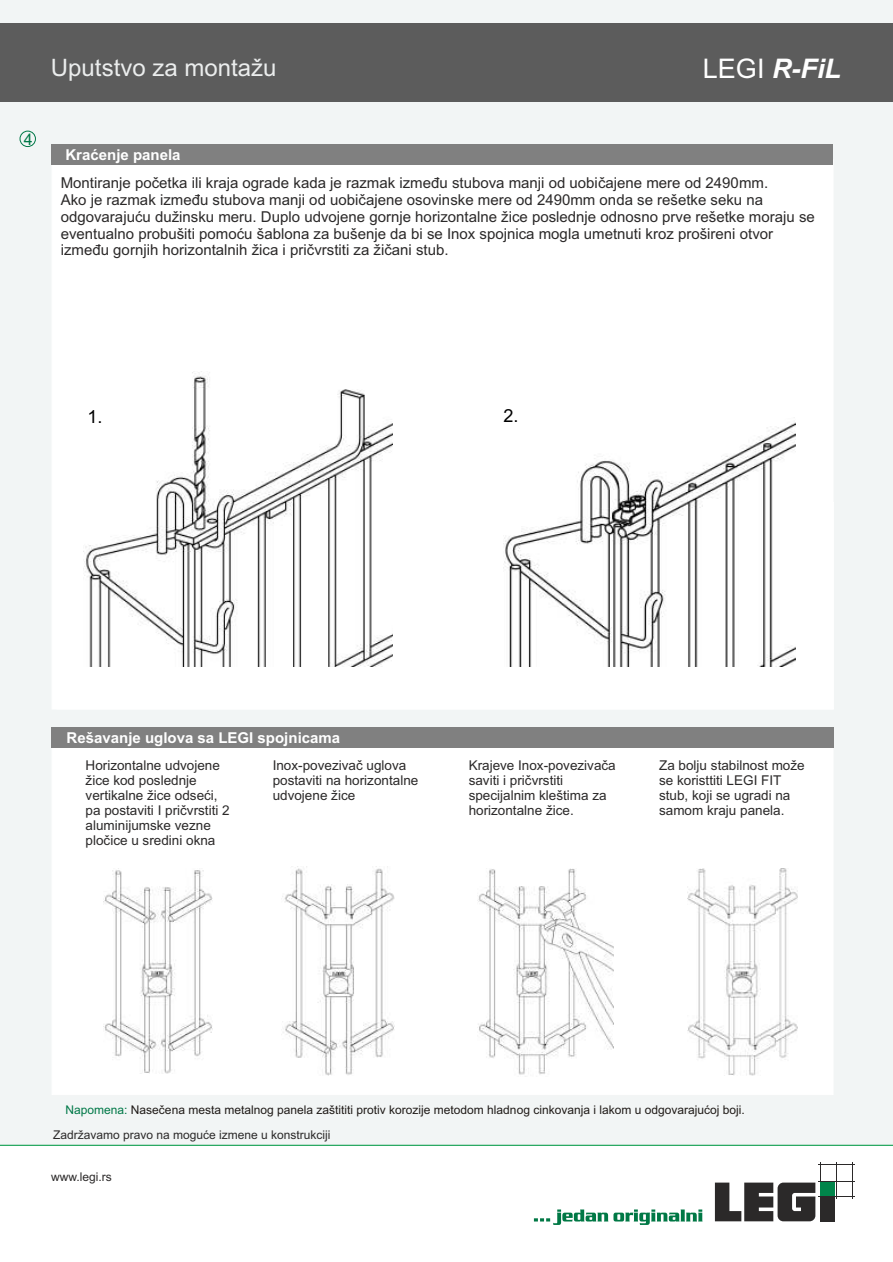
<style>
.page{position:relative;width:893px;height:1262px;background:#fff}
.page>*{position:absolute;margin:0;border:0;box-sizing:border-box;transform-origin:0 0}
.t1{font:italic 700 27px "Arial";color:#fff}
.t2{font:24px "Arial";color:#ebeded}
.t3{font:18px "Arial";color:#000}
.t4{font:16.05px "Arial";color:#007847}
.t5{font:15px/16.8px "Arial";color:#2b2929}
.t6{font:700 15px "Arial";color:#fff}
.t7{font:13.5px/15.1px "Arial";color:#2b2929}
.t8{font:12px "Arial";color:#1f1a17}
.t9{font:12px "Arial";color:#2b2929}
.s1{font-weight:400;font-style:normal}
.s2{color:#007847}
</style>
<div class="page">
<div style="left:0;top:0;width:893px;height:1144px;background:#f2f5f5"></div>
<hr style="left:0;top:1144px;width:893px;height:1px;background:#009945">
<div style="left:819px;top:1196px;width:15px;height:25px;background:#2b2929"></div>
<hr style="left:818px;top:1196px;width:36px;height:1px;background:#2b2929">
<svg style="left:715px;top:1162px;width:106px;height:59px"></svg>
<div style="left:819px;top:1182px;width:15px;height:13px;background:#00854a"></div>
<hr style="left:818px;top:1180px;width:36px;height:1px;background:#2b2929">
<hr style="left:851px;top:1162px;width:1px;height:36px;background:#2b2929">
<hr style="left:835px;top:1162px;width:1px;height:36px;background:#2b2929">
<hr style="left:818px;top:1164px;width:36px;height:1px;background:#2b2929">
<svg style="left:534px;top:1209px;width:168px;height:15px"></svg>
<div style="left:0;top:24px;width:893px;height:78px;background:#5c5c5c"></div>
<div style="left:52px;top:165px;width:781px;height:544px;background:#fff"></div>
<div style="left:52px;top:144px;width:781px;height:21px;background:#808080"></div>
<div style="left:52px;top:748px;width:781px;height:346px;background:#fff"></div>
<div style="left:51px;top:727px;width:782px;height:21px;background:#808080"></div>
<div style="left:57px;top:502px;width:776px;height:207px;background:#fff"></div>
<img style="left:103px;top:868px;width:111px;height:205px">
<img style="left:281px;top:866px;width:113px;height:209px">
<img style="left:477px;top:869px;width:136px;height:209px">
<img style="left:687px;top:869px;width:111px;height:206px">
<img style="left:84px;top:372px;width:308px;height:294px">
<img style="left:503px;top:409px;width:292px;height:258px">
<div style="left:20px;top:131px;width:16px;height:16px;border:1px solid #007847;border-radius:50%"></div>
<p class="t4" style="left:24px;top:133px;width:10px">4</p>
<h2 class="t2" style="left:51px;top:59px;width:227px">Uputstvo za montažu</h2>
<p class="t6" style="left:65px;top:149px;width:117px">Kraćenje panela</p>
<h1 class="t1" style="left:703px;top:59px;width:140px"><span class="s1">LEGI</span> R-FiL</h1>
<p class="t5" style="left:61px;top:176px;width:755px">Montiranje početka ili kraja ograde kada je razmak između stubova manji od uobičajene mere od 2490mm.<br>Ako je razmak između stubova manji od uobičajene osovinske mere od 2490mm onda se rešetke seku na odgovarajuću dužinsku meru. Duplo udvojene gornje horizontalne žice poslednje odnosno prve rešetke moraju se eventualno probušiti pomoću šablona za bušenje da bi se Inox spojnica mogla umetnuti kroz prošireni otvor između gornjih horizontalnih žica i pričvrstiti za žičani stub.</p>
<p class="t3" style="left:88px;top:410px;width:17px">1.</p>
<p class="t3" style="left:503px;top:409px;width:17px">2.</p>
<p class="t6" style="left:67px;top:732px;width:275px">Rešavanje uglova sa LEGI spojnicama</p>
<p class="t7" style="left:86px;top:759px;width:146px">Horizontalne udvojene žice kod poslednje vertikalne žice odseći, pa postaviti I pričvrstiti 2 aluminijumske vezne pločice u sredini okna</p>
<p class="t7" style="left:659px;top:759px;width:147px">Za bolju stabilnost može se koristtiti LEGI FIT stub, koji se ugradi na samom kraju panela.</p>
<p class="t7" style="left:273px;top:759px;width:147px">Inox-povezivač uglova postaviti na horizontalne udvojene žice</p>
<p class="t7" style="left:468px;top:759px;width:149px">Krajeve Inox-povezivača saviti i pričvrstiti specijalnim kleštima za horizontalne žice.</p>
<p class="t8" style="left:66px;top:1105px;width:681px"><span class="s2">Napomena:</span> Nasečena mesta metalnog panela zaštititi protiv korozije metodom hladnog cinkovanja i lakom u odgovarajućoj boji.</p>
<p class="t9" style="left:53px;top:1129px;width:279px">Zadržavamo pravo na moguće izmene u konstrukciji</p>
<p class="t9" style="left:51px;top:1172px;width:62px">www.legi.rs</p>
</div>
